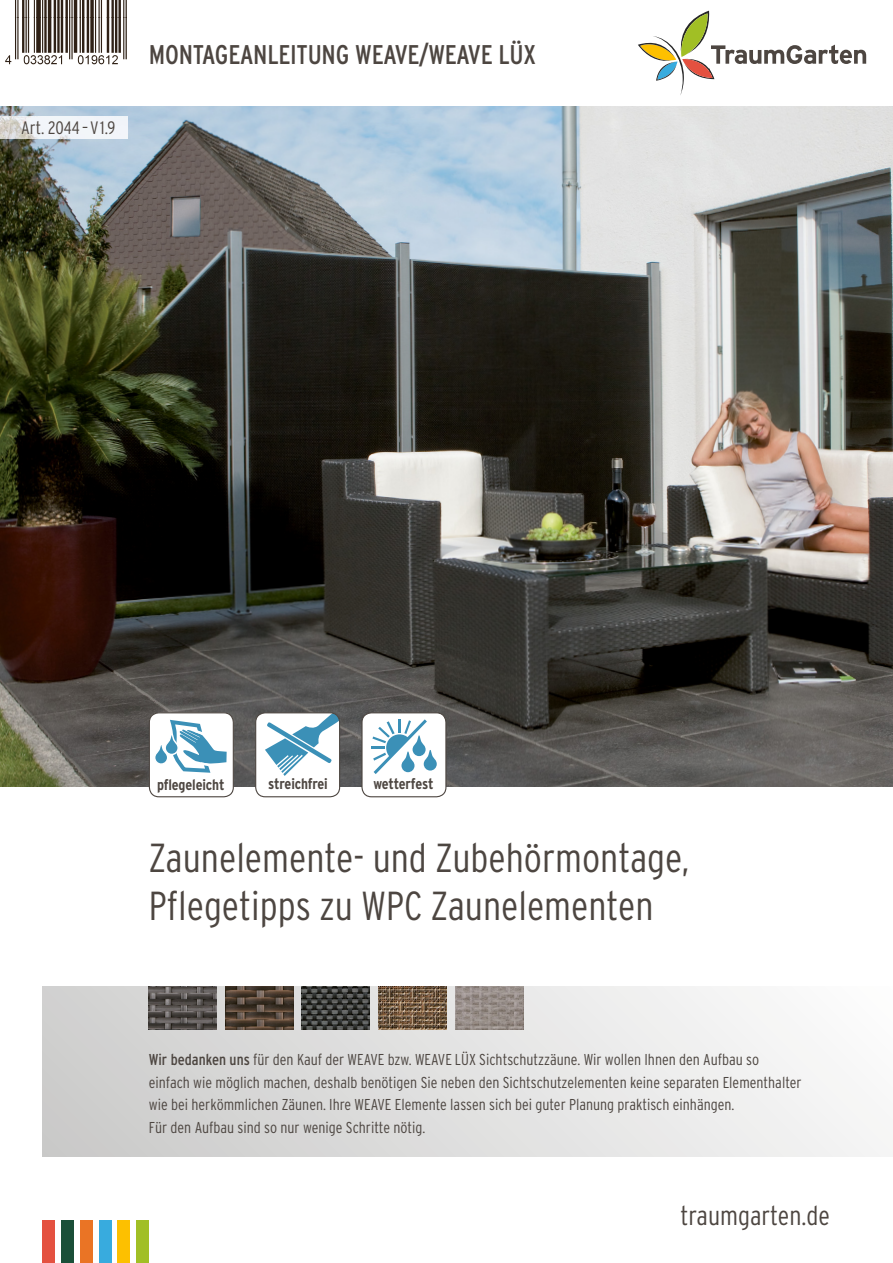
<style>
.page{position:relative;width:893px;height:1263px;background:#fff}
.page>*{position:absolute;margin:0;border:0;box-sizing:border-box;transform-origin:0 0}
.t1{font:300 condensed 40.5px/48px "Interstate";color:#4d4641}
.t2{font:condensed 27px "Interstate";letter-spacing:-.01em;color:#4d4641}
.t3{font:300 condensed 27px "Interstate";color:#4d4641}
.t4{font:300 condensed 18px "Interstate";color:#4d4641}
.t5{font:300 condensed 15.75px/22.5px "Interstate";color:#4d4641}
.t6{font:700 condensed 15.15px "Interstate";letter-spacing:-.01em;color:#4d4641}
.s1{font-weight:400}
</style>
<div class="page">
<div style="left:43px;top:986px;width:850px;height:171px;background:linear-gradient(to right,#cbcbca,#f9f9f9)"></div>
<img style="left:0;top:106px;width:893px;height:681px">
<img style="left:149px;top:986px;width:68px;height:43px">
<img style="left:225px;top:986px;width:68px;height:43px">
<img style="left:302px;top:986px;width:68px;height:43px">
<img style="left:378px;top:986px;width:68px;height:43px">
<img style="left:455px;top:986px;width:68px;height:43px">
<div style="left:43px;top:1220px;width:12px;height:43px;background:#e45140"></div>
<div style="left:61px;top:1220px;width:13px;height:43px;background:#1a4f38"></div>
<div style="left:80px;top:1220px;width:13px;height:43px;background:#ea7425"></div>
<div style="left:99px;top:1220px;width:12px;height:43px;background:#38abde"></div>
<div style="left:117px;top:1220px;width:13px;height:43px;background:#fdc000"></div>
<div style="left:136px;top:1220px;width:13px;height:43px;background:#a1bf25"></div>
<div style="left:149px;top:713px;width:84px;height:84px;background:#fff;border-radius:10px"></div>
<div style="left:149px;top:712px;width:85px;height:85px;border:1px solid #4d4641;border-radius:10px"></div>
<svg style="left:155px;top:722px;width:72px;height:51px"></svg>
<div style="left:256px;top:713px;width:84px;height:84px;background:#fff;border-radius:10px"></div>
<svg style="left:265px;top:713px;width:75px;height:63px"></svg>
<div style="left:255px;top:712px;width:85px;height:85px;border:1px solid #4d4641;border-radius:10px"></div>
<div style="left:362px;top:713px;width:84px;height:84px;background:#fff;border-radius:10px"></div>
<div style="left:361px;top:712px;width:85px;height:85px;border:1px solid #4d4641;border-radius:10px"></div>
<svg style="left:371px;top:719px;width:66px;height:55px"></svg>
<svg style="left:638px;top:11px;width:228px;height:84px"></svg>
<img style="left:0;top:117px;width:128px;height:21px">
<img style="left:5px;top:0;width:122px;height:65px">
<p class="t4" style="left:21px;top:120px;width:96px">Art. 2044 – V1.9</p>
<h2 class="t2" style="left:149px;top:44px;width:389px">MONTAGEANLEITUNG WEAVE/WEAVE LÜX</h2>
<p class="t6" style="left:157px;top:776px;width:69px">pflegeleicht</p>
<p class="t6" style="left:268px;top:775px;width:61px">streichfrei</p>
<p class="t6" style="left:373px;top:775px;width:62px">wetterfest</p>
<h1 class="t1" style="left:149px;top:837px;width:542px">Zaunelemente- und Zubehörmontage,<br>Pflegetipps zu WPC Zaunelementen</h1>
<p class="t5" style="left:149px;top:1049px;width:654px"><span class="s1">Wir bedanken uns</span> für den Kauf der WEAVE bzw. WEAVE LÜX Sichtschutzzäune. Wir wollen Ihnen den Aufbau so einfach wie möglich machen, deshalb benötigen Sie neben den Sichtschutzelementen keine separaten Elementhalter wie bei herkömmlichen Zäunen. Ihre WEAVE Elemente lassen sich bei guter Planung praktisch einhängen.<br>Für den Aufbau sind so nur wenige Schritte nötig.</p>
<h2 class="t3" style="left:680px;top:1205px;width:151px">traumgarten.de</h2>
</div>
